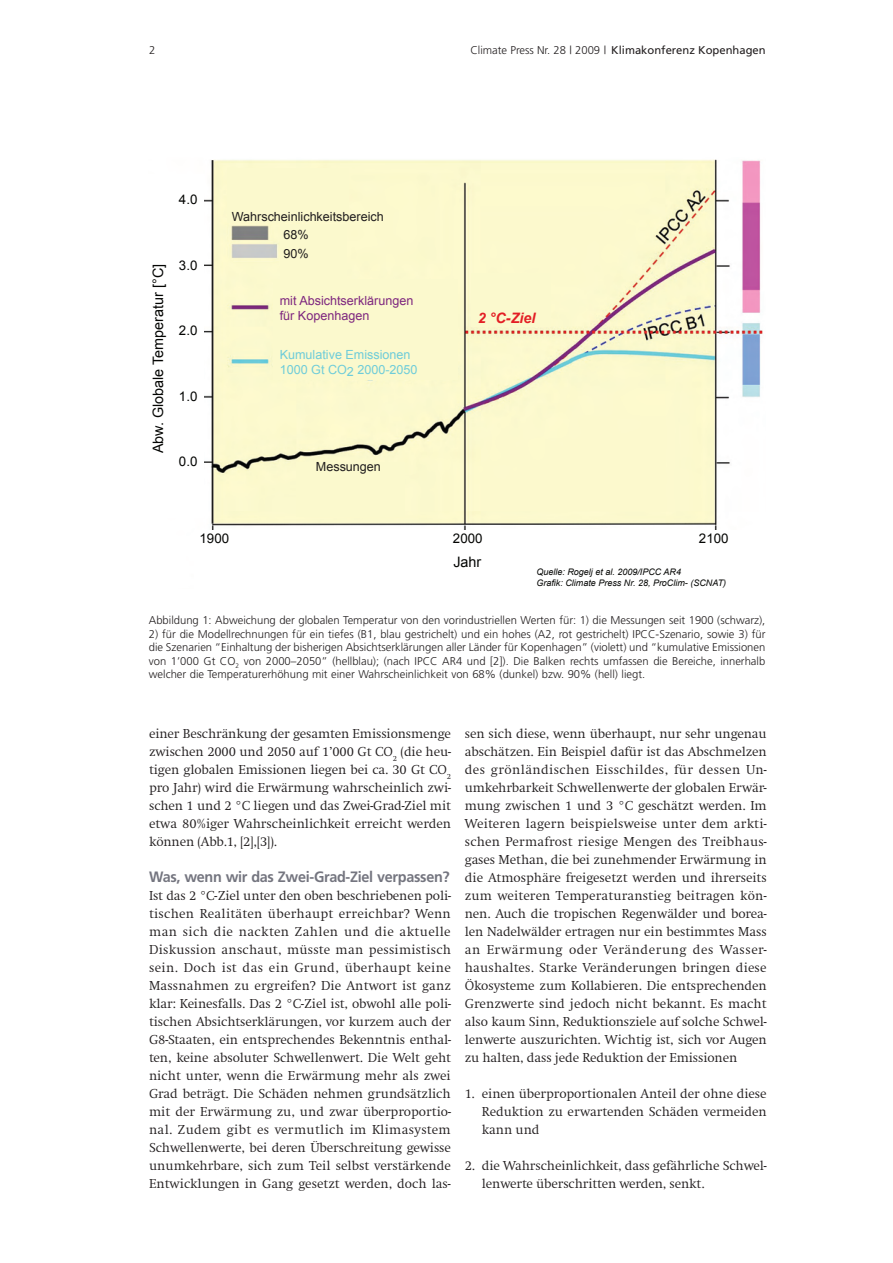
<style>
.page{position:relative;width:893px;height:1263px;background:#fff}
.page>*{position:absolute;margin:0;border:0;box-sizing:border-box;transform-origin:0 0}
.t1{font:700 15px "Frutiger";letter-spacing:-.02em;color:#74757f;scale:.96 1}
.t2{font:14.4px "Arial";color:#040503}
.t3{font:italic 700 14.4px "Arial";color:#e31e25}
.t4{font:300 13.5px/18px "Swift";letter-spacing:-.01em;color:#231f20;text-align:justify}
.t5{font:13.35px "Arial";color:#040503}
.t6{font:12.6px/18.8px "Arial";color:#201d1e}
.t7{font:12.6px/15.1px "Arial";color:#6eccd9}
.t8{font:12.6px/15.1px "Arial";color:#7e277f}
.t9{font:300 11.25px/13.5px "Frutiger";color:#231f20;text-align:justify}
.t10{font:11.25px "Frutiger";color:#231f20}
.t11{font:italic 9px/10.5px "Arial";color:#040503}
.s1{font-weight:300}
</style>
<div class="page">
<img style="left:204px;top:159px;width:559px;height:371px">
<div style="left:274px;top:280px;width:184px;height:100px;background:#fbf9cd"></div>
<div style="left:280px;top:225px;width:67px;height:54px;background:#fbf9cd"></div>
<div style="left:227px;top:168px;width:121px;height:55px;background:#fbf9cd"></div>
<div style="left:296px;top:462px;width:109px;height:54px;background:#fbf9cd"></div>
<div style="left:471px;top:273px;width:80px;height:53px;background:#fbf9cd"></div>
<p class="t9" style="left:149px;top:43px;width:8px">2</p>
<p class="t10" style="left:470px;top:43px;width:297px"><span class="s1">Climate Press Nr. 28 | 2009 |</span> Klimakonferenz Kopenhagen</p>
<p class="t5" style="left:179px;top:191px;width:20px">4.0</p>
<p class="t2" style="left:149px;top:453px;width:191px;rotate:-90deg">Abw. Globale Temperatur [°C]</p>
<p class="t5" style="left:179px;top:256px;width:20px">3.0</p>
<p class="t5" style="left:179px;top:322px;width:20px">2.0</p>
<p class="t5" style="left:179px;top:387px;width:20px">1.0</p>
<p class="t5" style="left:179px;top:452px;width:20px">0.0</p>
<p class="t6" style="left:284px;top:207px;width:102px;text-indent:-52px">Wahrscheinlichkeitsbereich<br>68%<br>90%</p>
<p class="t8" style="left:280px;top:293px;width:135px">mit Absichtserklärungen für Kopenhagen</p>
<p class="t7" style="left:280px;top:347px;width:139px">Kumulative Emissionen<br>1000 Gt CO2 2000-2050</p>
<p class="t6" style="left:316px;top:458px;width:67px">Messungen</p>
<p class="t3" style="left:478px;top:308px;width:59px">2 °C-Ziel</p>
<p class="t5" style="left:200px;top:530px;width:31px">1900</p>
<p class="t5" style="left:453px;top:530px;width:31px">2000</p>
<p class="t5" style="left:699px;top:530px;width:31px">2100</p>
<p class="t2" style="left:453px;top:553px;width:29px">Jahr</p>
<p class="t11" style="left:536px;top:567px;width:191px">Quelle: Rogelj et al. 2009/IPCC AR4<br>Grafik: Climate Press Nr. 28, ProClim- (SCNAT)</p>
<p class="t9" style="left:149px;top:613px;width:618px">Abbildung 1: Abweichung der globalen Temperatur von den vorindustriellen Werten für: 1) die Messungen seit 1900 (schwarz),</p>
<p class="t9" style="left:149px;top:627px;width:618px">2) für die Modellrechnungen für ein tiefes (B1, blau gestrichelt) und ein hohes (A2, rot gestrichelt) IPCC-Szenario, sowie 3) für die Szenarien “Einhaltung der bisherigen Absichtserklärungen aller Länder für Kopenhagen” (violett) und “kumulative Emissionen von 1’000 Gt CO<sub>2</sub> von 2000–2050” (hellblau); (nach IPCC AR4 und [2]). Die Balken rechts umfassen die Bereiche, innerhalb welcher die Temperaturerhöhung mit einer Wahrscheinlichkeit von 68% (dunkel) bzw. 90% (hell) liegt.</p>
<p class="t4" style="left:149px;top:725px;width:303px">einer Beschränkung der gesamten Emissionsmenge zwischen 2000 und 2050 auf 1’000 Gt CO<sub>2</sub> (die heu&shy;tigen globalen Emissionen liegen bei ca. 30 Gt CO<sub>2 </sub>pro Jahr) wird die Erwärmung wahrscheinlich zwi&shy;schen 1 und 2 °C liegen und das Zwei-Grad-Ziel mit etwa 80%iger Wahrscheinlichkeit erreicht werden können (Abb.1, [2],[3]).</p>
<p class="t1" style="left:149px;top:868px;width:315px">Was, wenn wir das Zwei-Grad-Ziel verpassen?</p>
<p class="t4" style="left:149px;top:887px;width:304px">Ist das 2 °C-Ziel unter den oben beschriebenen poli&shy;tischen Realitäten überhaupt erreichbar? Wenn man sich die nackten Zahlen und die aktuelle Diskussion anschaut, müsste man pessimistisch sein. Doch ist das ein Grund, überhaupt keine Massnahmen zu ergreifen? Die Antwort ist ganz klar: Keinesfalls. Das 2 °C-Ziel ist, obwohl alle poli&shy;tischen Absichtserklärungen, vor kurzem auch der G8-Staaten, ein entsprechendes Bekenntnis enthal&shy;ten, keine absoluter Schwellenwert. Die Welt geht nicht unter, wenn die Erwärmung mehr als zwei Grad beträgt. Die Schäden nehmen grundsätzlich mit der Erwärmung zu, und zwar überproportio&shy;nal. Zudem gibt es vermutlich im Klimasystem Schwellenwerte, bei deren Überschreitung gewisse unumkehrbare, sich zum Teil selbst verstärkende Entwicklungen in Gang gesetzt werden, doch las-</p>
<p class="t4" style="left:465px;top:725px;width:304px">sen sich diese, wenn überhaupt, nur sehr ungenau abschätzen. Ein Beispiel dafür ist das Abschmelzen des grönländischen Eisschildes, für dessen Un&shy;umkehrbarkeit Schwellenwerte der globalen Erwär&shy;mung zwischen 1 und 3 °C geschätzt werden. Im Weiteren lagern beispielsweise unter dem arkti&shy;schen Permafrost riesige Mengen des Treibhaus&shy;gases Methan, die bei zunehmender Erwärmung in die Atmosphäre freigesetzt werden und ihrerseits zum weiteren Temperaturanstieg beitragen kön&shy;nen. Auch die tropischen Regenwälder und borea&shy;len Nadelwälder ertragen nur ein bestimmtes Mass an Erwärmung oder Veränderung des Wasser&shy;haushaltes. Starke Veränderungen bringen diese Ökosysteme zum Kollabieren. Die entsprechenden Grenzwerte sind jedoch nicht bekannt. Es macht also kaum Sinn, Reduktionsziele auf solche Schwel&shy;lenwerte auszurichten. Wichtig ist, sich vor Augen zu halten, dass jede Reduktion der Emissionen</p>
<p class="t4" style="left:482px;top:1085px;width:286px;text-indent:-17px">1. einen überproportionalen Anteil der ohne diese Reduktion zu erwartenden Schäden vermeiden kann und</p>
<p class="t4" style="left:482px;top:1157px;width:286px;text-indent:-17px">2. die Wahrscheinlichkeit, dass gefährliche Schwel&shy;lenwerte überschritten werden, senkt.</p>
</div>
